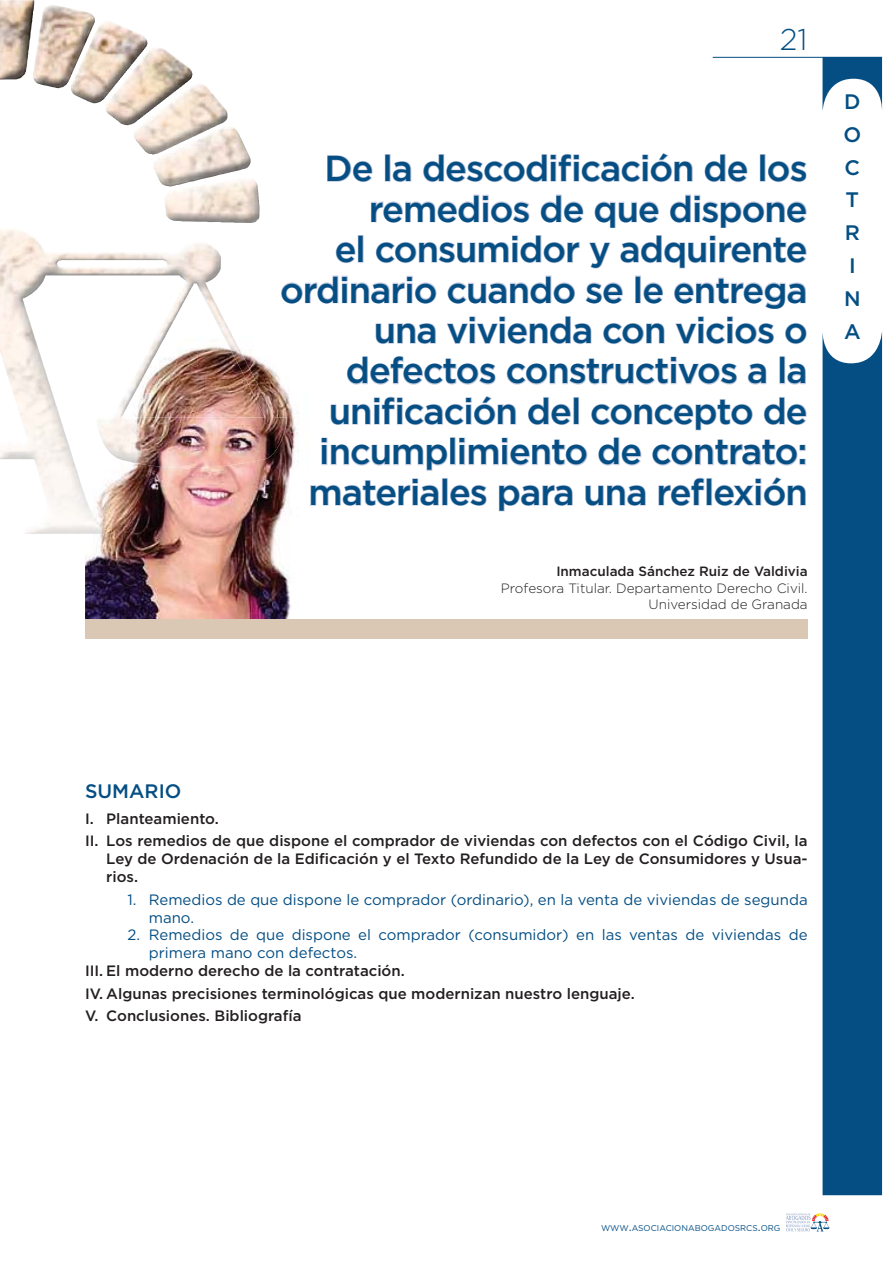
<style>
.page{position:relative;width:893px;height:1263px;background:#fff}
.page>*{position:absolute;margin:0;border:0;box-sizing:border-box;transform-origin:0 0}
.t1{font:500 36px/40.5px "Gotham";letter-spacing:-.025em;color:#044e83;text-align:right}
.t2{font:300 30px "Gotham";color:#044e83}
.t3{font:500 21px/33px "Gotham";color:#044e83}
.t4{font:500 19.5px "Gotham";color:#044e83}
.t5{font:500 15px/22.2px "Gotham";color:#231f20}
.t6{font:15px/18px "Gotham";color:#044e83}
.t7{font:300 13.5px/16.2px "Gotham";color:#231f20;text-align:right}
.t8{font:500 13.5px "Gotham";color:#231f20}
.t9{font:8.4px "Gotham";color:#044e83}
.s1{font-size:12px}
</style>
<div class="page">
<hr style="left:713px;top:57px;width:169px;height:1px;background:#044e83">
<svg style="left:822px;top:57px;width:61px;height:53px"></svg>
<svg style="left:822px;top:332px;width:60px;height:863px;background:#276694"></svg>
<svg style="left:786px;top:1213px;width:43px;height:18px"></svg>
<img style="left:0;top:229px;width:225px;height:305px">
<img style="left:165px;top:179px;width:94px;height:44px">
<img style="left:153px;top:127px;width:98px;height:60px">
<img style="left:134px;top:84px;width:93px;height:70px">
<img style="left:105px;top:48px;width:87px;height:77px">
<img style="left:71px;top:21px;width:76px;height:82px">
<img style="left:0;top:0;width:95px;height:88px">
<svg style="left:327px;top:154px;width:85px;height:29px"></svg>
<svg style="left:423px;top:154px;width:81px;height:29px"></svg>
<div style="left:503px;top:161px;width:22px;height:21px;border:2px solid #c5cce0;border-radius:50%"></div>
<div style="left:508px;top:165px;width:13px;height:13px;border:2px solid #c5cce0;border-radius:50%"></div>
<svg style="left:526px;top:154px;width:123px;height:29px"></svg>
<div style="left:642px;top:161px;width:6px;height:21px;border:2px solid #c5cce0"></div>
<div style="left:650px;top:161px;width:22px;height:21px;border:2px solid #c5cce0;border-radius:50%"></div>
<div style="left:655px;top:165px;width:13px;height:13px;border:2px solid #c5cce0;border-radius:50%"></div>
<svg style="left:657px;top:153px;width:36px;height:30px"></svg>
<svg style="left:704px;top:154px;width:62px;height:29px"></svg>
<div style="left:768px;top:161px;width:21px;height:21px;border:2px solid #c5cce0;border-radius:50%"></div>
<div style="left:772px;top:165px;width:13px;height:13px;border:2px solid #c5cce0;border-radius:50%"></div>
<svg style="left:789px;top:161px;width:18px;height:21px"></svg>
<svg style="left:335px;top:235px;width:29px;height:29px"></svg>
<svg style="left:371px;top:194px;width:436px;height:75px"></svg>
<div style="left:281px;top:282px;width:22px;height:22px;border:2px solid #c5cce0;border-radius:50%"></div>
<div style="left:285px;top:286px;width:13px;height:14px;border:2px solid #c5cce0;border-radius:50%"></div>
<svg style="left:305px;top:275px;width:108px;height:29px"></svg>
<div style="left:407px;top:283px;width:6px;height:20px;border:2px solid #c5cce0"></div>
<div style="left:415px;top:282px;width:22px;height:22px;border:2px solid #c5cce0;border-radius:50%"></div>
<div style="left:419px;top:286px;width:13px;height:14px;border:2px solid #c5cce0;border-radius:50%"></div>
<svg style="left:447px;top:275px;width:105px;height:29px"></svg>
<div style="left:535px;top:286px;width:12px;height:14px;border:2px solid #c5cce0;border-radius:50%"></div>
<div style="left:553px;top:282px;width:22px;height:22px;border:2px solid #c5cce0;border-radius:50%"></div>
<div style="left:558px;top:286px;width:13px;height:14px;border:2px solid #c5cce0;border-radius:50%"></div>
<svg style="left:585px;top:275px;width:78px;height:29px"></svg>
<svg style="left:375px;top:323px;width:61px;height:21px"></svg>
<svg style="left:446px;top:316px;width:146px;height:28px"></svg>
<svg style="left:603px;top:323px;width:20px;height:21px"></svg>
<div style="left:622px;top:323px;width:22px;height:21px;border:2px solid #c5cce0;border-radius:50%"></div>
<div style="left:626px;top:327px;width:14px;height:13px;border:2px solid #c5cce0;border-radius:50%"></div>
<svg style="left:646px;top:323px;width:19px;height:21px"></svg>
<svg style="left:674px;top:277px;width:132px;height:67px"></svg>
<div style="left:785px;top:323px;width:22px;height:21px;border:2px solid #c5cce0;border-radius:50%"></div>
<div style="left:789px;top:327px;width:13px;height:13px;border:2px solid #c5cce0;border-radius:50%"></div>
<svg style="left:347px;top:356px;width:110px;height:29px"></svg>
<div style="left:457px;top:363px;width:22px;height:22px;border:2px solid #c5cce0;border-radius:50%"></div>
<div style="left:461px;top:367px;width:13px;height:14px;border:2px solid #c5cce0;border-radius:50%"></div>
<svg style="left:478px;top:363px;width:18px;height:22px"></svg>
<svg style="left:506px;top:363px;width:21px;height:22px"></svg>
<div style="left:526px;top:363px;width:21px;height:22px;border:2px solid #c5cce0;border-radius:50%"></div>
<div style="left:530px;top:367px;width:13px;height:14px;border:2px solid #c5cce0;border-radius:50%"></div>
<svg style="left:549px;top:356px;width:150px;height:29px"></svg>
<div style="left:698px;top:363px;width:22px;height:22px;border:2px solid #c5cce0;border-radius:50%"></div>
<div style="left:702px;top:367px;width:14px;height:14px;border:2px solid #c5cce0;border-radius:50%"></div>
<svg style="left:719px;top:363px;width:18px;height:22px"></svg>
<svg style="left:747px;top:356px;width:59px;height:29px"></svg>
<svg style="left:330px;top:396px;width:142px;height:29px"></svg>
<div style="left:466px;top:404px;width:6px;height:21px;border:2px solid #c5cce0"></div>
<div style="left:474px;top:404px;width:22px;height:21px;border:2px solid #c5cce0;border-radius:50%"></div>
<div style="left:478px;top:408px;width:13px;height:13px;border:2px solid #c5cce0;border-radius:50%"></div>
<svg style="left:480px;top:396px;width:37px;height:29px"></svg>
<svg style="left:528px;top:397px;width:51px;height:28px"></svg>
<svg style="left:591px;top:403px;width:20px;height:22px"></svg>
<div style="left:610px;top:404px;width:22px;height:21px;border:2px solid #c5cce0;border-radius:50%"></div>
<div style="left:615px;top:408px;width:13px;height:13px;border:2px solid #c5cce0;border-radius:50%"></div>
<svg style="left:634px;top:399px;width:97px;height:32px"></svg>
<div style="left:731px;top:404px;width:22px;height:21px;border:2px solid #c5cce0;border-radius:50%"></div>
<div style="left:735px;top:408px;width:13px;height:13px;border:2px solid #c5cce0;border-radius:50%"></div>
<svg style="left:763px;top:397px;width:44px;height:28px"></svg>
<img style="left:85px;top:321px;width:214px;height:298px">
<img style="left:85px;top:321px;width:103px;height:213px">
<svg style="left:310px;top:437px;width:496px;height:75px"></svg>
<div style="left:85px;top:619px;width:723px;height:19px;background:#dbc8b4"></div>
<h2 class="t2" style="left:780px;top:28px;width:29px">21</h2>
<p class="t1" style="left:280px;top:151px;width:529px">De la descodificación de los remedios de que dispone<br>el consumidor y adquirente ordinario cuando se le entrega una vivienda con vicios o defectos constructivos a la unificación del concepto de incumplimiento de contrato: materiales para una reflexión</p>
<p class="t8" style="left:556px;top:567px;width:253px">Inmaculada Sánchez Ruiz de Valdivia</p>
<p class="t7" style="left:501px;top:581px;width:308px">Profesora Titular. Departamento Derecho Civil.<br>Universidad de Granada</p>
<h3 class="t3" style="left:843px;top:86px;width:19px">D<br>O<br>C<br>T<br>R<br>I<br>N<br>A</h3>
<h3 class="t4" style="left:85px;top:783px;width:98px">SUMARIO</h3>
<p class="t5" style="left:85px;top:809px;width:724px">I. Planteamiento.<br>II. Los remedios de que dispone el comprador de viviendas con defectos con el Código Civil, la</p>
<p class="t5" style="left:106px;top:851px;width:703px;line-height:18px">Ley de Ordenación de la Edificación y el Texto Refundido de la Ley de Consumidores y Usua&shy;rios.</p>
<p class="t6" style="left:149px;top:891px;width:660px;text-indent:-21px">1. Remedios de que dispone le comprador (ordinario), en la venta de viviendas de segunda mano.</p>
<p class="t6" style="left:149px;top:927px;width:660px;text-indent:-21px">2. Remedios de que dispone el comprador (consumidor) en las ventas de viviendas de primera mano con defectos.</p>
<p class="t5" style="left:85px;top:961px;width:551px">III. El moderno derecho de la contratación.<br>IV. Algunas precisiones terminológicas que modernizan nuestro lenguaje.<br>V. Conclusiones. Bibliografía</p>
<p class="t9" style="left:601px;top:1226px;width:181px">WWW<span class="s1">.</span>ASOCIACIONABOGADOSRCS<span class="s1">.</span>ORG</p>
</div>
